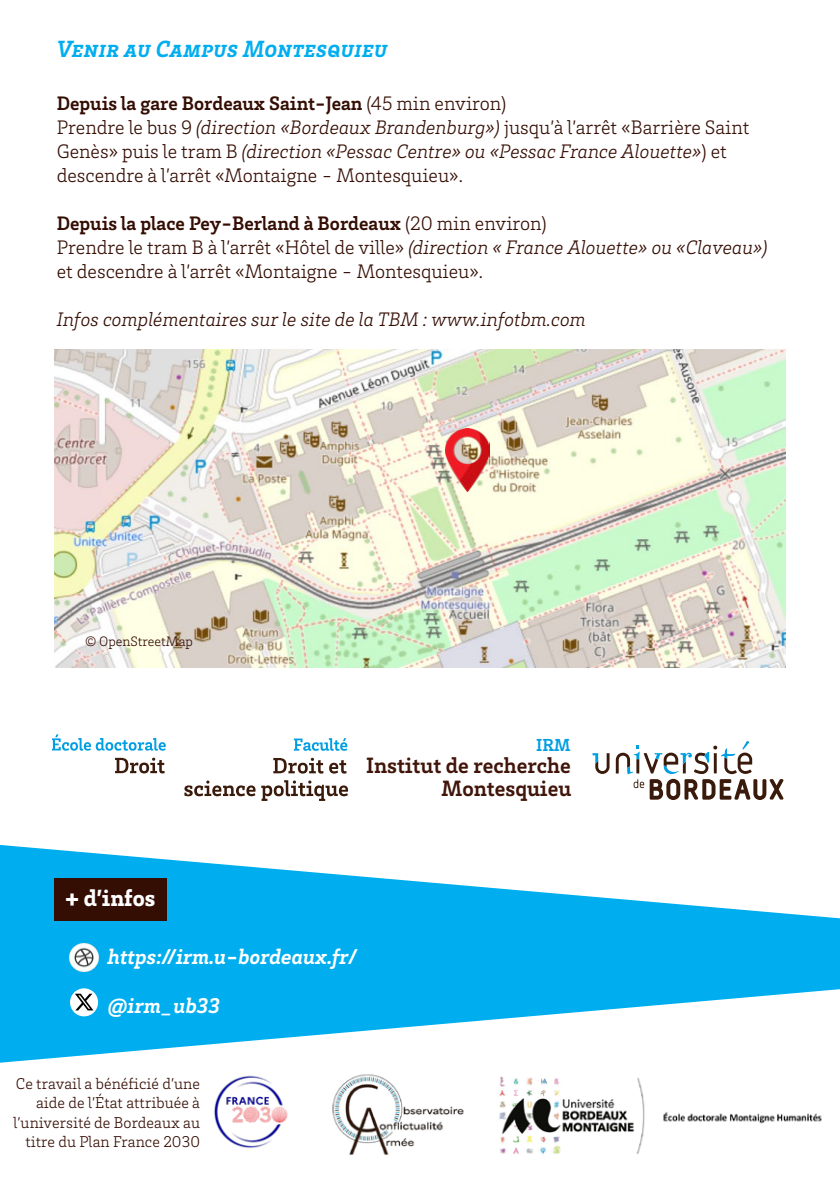
<style>
.page{position:relative;width:840px;height:1191px;background:#fff}
.page>*{position:absolute;margin:0;border:0;box-sizing:border-box;transform-origin:0 0}
.t1{font:italic 700 24px "Brix Slab";color:#00aeef}
.t2{font:900 24px "Brix Slab";color:#fff}
.t3{font:700 22.6px/22.6px "Brix Slab";color:#41150a;text-align:right}
.t4{font:italic 700 22px "Brix Slab";color:#fff}
.t5{font:300 20px/24px "Brix Slab";color:#340d03}
.t6{font:italic 300 20px "Brix Slab";color:#340d03}
.t7{font:700 17.8px "Brix Slab";color:#009ee3}
.t8{font:300 16px/19.2px "Brix Slab";letter-spacing:.005em;color:#340d03;text-align:right}
.t9{font:300 14px "Brix Slab";color:#340d03}
.s1{font-weight:700}
.s2{font-style:italic}
</style>
<div class="page">
<svg style="left:0;top:845px;width:839px;height:144px;fill:#00aeef"></svg>
<img style="left:54px;top:350px;width:731px;height:318px">
<img style="left:445px;top:429px;width:44px;height:63px">
<svg style="left:0;top:989px;width:839px;height:74px"></svg>
<div style="left:54px;top:877px;width:113px;height:43px;background:#340d03"></div>
<img style="left:70px;top:943px;width:28px;height:28px">
<div style="left:70px;top:988px;width:28px;height:28px;background:#fff;border-radius:50%"></div>
<svg style="left:75px;top:993px;width:18px;height:17px"></svg>
<svg style="left:294px;top:738px;width:53px;height:13px"></svg>
<svg style="left:273px;top:758px;width:50px;height:15px"></svg>
<svg style="left:329px;top:760px;width:17px;height:13px"></svg>
<svg style="left:184px;top:780px;width:71px;height:16px"></svg>
<svg style="left:261px;top:780px;width:87px;height:21px"></svg>
<svg style="left:53px;top:734px;width:113px;height:16px"></svg>
<svg style="left:115px;top:757px;width:49px;height:16px"></svg>
<svg style="left:592px;top:753px;width:17px;height:21px"></svg>
<svg style="left:615px;top:741px;width:168px;height:59px"></svg>
<img style="left:332px;top:1074px;width:132px;height:81px">
<img style="left:499px;top:1076px;width:323px;height:79px">
<img style="left:214px;top:1075px;width:74px;height:73px">
<p class="t1" style="left:57px;top:33px;width:332px">Venir au Campus Montesquieu</p>
<p class="t5" style="left:57px;top:90px;width:693px"><span class="s1">Depuis la gare Bordeaux Saint-Jean</span> (45 min environ)<br>Prendre le bus 9 <span class="s2">(direction «Bordeaux Brandenburg»)</span> jusqu’à l’arrêt «Barrière Saint Genès» puis le tram B <span class="s2">(direction «Pessac Centre» ou «Pessac France Alouette»</span>) et descendre à l’arrêt «Montaigne - Montesquieu».</p>
<p class="t5" style="left:57px;top:210px;width:712px"><span class="s1">Depuis la place Pey-Berland à Bordeaux</span> (20 min environ)<br>Prendre le tram B à l’arrêt «Hôtel de ville» <span class="s2">(direction « France Alouette» ou «Claveau») </span>et descendre à l’arrêt «Montaigne - Montesquieu».</p>
<p class="t6" style="left:57px;top:306px;width:530px">Infos complémentaires sur le site de la TBM : www.infotbm.com</p>
<p class="t9" style="left:85px;top:633px;width:109px">© OpenStreetMap</p>
<p class="t7" style="left:536px;top:733px;width:36px">IRM</p>
<p class="t3" style="left:366px;top:753px;width:206px">Institut de recherche<br>Montesquieu</p>
<p class="t2" style="left:65px;top:882px;width:91px">+ d’infos</p>
<p class="t4" style="left:108px;top:941px;width:250px">https://irm.u-bordeaux.fr/</p>
<p class="t4" style="left:108px;top:990px;width:114px">@irm_ub33</p>
<p class="t8" style="left:14px;top:1073px;width:188px">Ce travail a bénéficié d’une aide de l’État attribuée à l’université de Bordeaux au titre du Plan France 2030</p>
</div>
